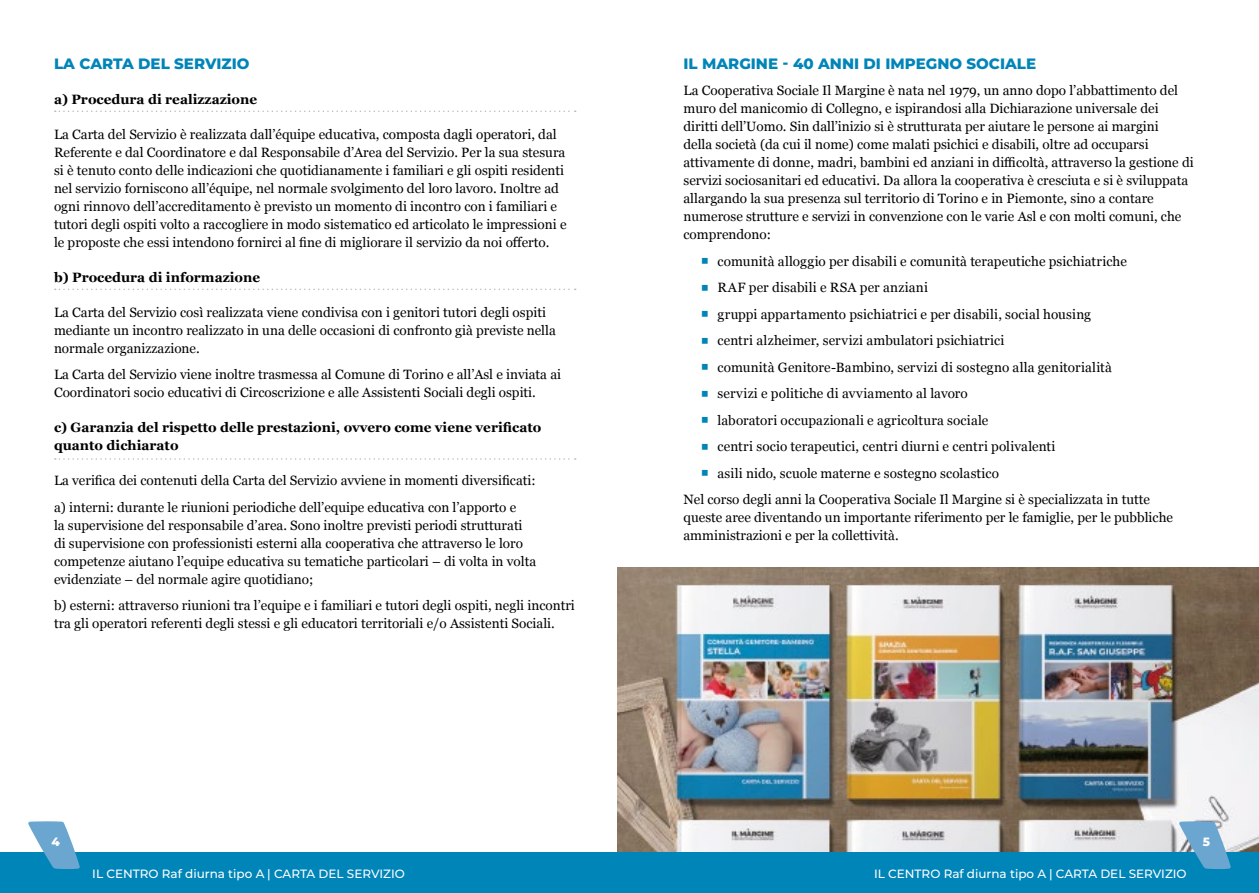
<style>
.page{position:relative;width:1259px;height:893px;background:#fff}
.page>*{position:absolute;margin:0;border:0;box-sizing:border-box;transform-origin:0 0}
.t1{font:800 15px "Montserrat";color:#0085b9}
.t2{font:13.5px/18px "Georgia";color:#000}
.t3{font:700 13.5px/18px "Georgia";color:#000}
.t4{font:500 12px "Montserrat";color:#fff}
.t5{font:800 12px "Montserrat";color:#fff}
.s1{color:#0085b9}
</style>
<div class="page">
<svg style="left:55px;top:111px;width:521px;height:1px"></svg>
<svg style="left:55px;top:289px;width:521px;height:1px"></svg>
<svg style="left:55px;top:458px;width:521px;height:2px"></svg>
<img style="left:617px;top:567px;width:642px;height:286px">
<div style="left:0;top:853px;width:629px;height:40px;background:#0085b9"></div>
<div style="left:629px;top:853px;width:630px;height:40px;background:#0085b9"></div>
<svg style="left:1178px;top:821px;width:53px;height:48px"></svg>
<svg style="left:28px;top:821px;width:52px;height:48px"></svg>
<p class="t1" style="left:54px;top:52px;width:197px">LA CARTA DEL SERVIZIO</p>
<p class="t3" style="left:54px;top:89px;width:205px">a) Procedura di realizzazione</p>
<p class="t2" style="left:54px;top:124px;width:514px">La Carta del Servizio è realizzata dall’équipe educativa, composta dagli operatori, dal Referente e dal Coordinatore e dal Responsabile d’Area del Servizio. Per la sua stesura si è tenuto conto delle indicazioni che quotidianamente i familiari e gli ospiti residenti nel servizio forniscono all’équipe, nel normale svolgimento del loro lavoro. Inoltre ad ogni rinnovo dell’accreditamento è previsto un momento di incontro con i familiari e tutori degli ospiti volto a raccogliere in modo sistematico ed articolato le impressioni e le proposte che essi intendono fornirci al fine di migliorare il servizio da noi offerto.</p>
<p class="t3" style="left:54px;top:267px;width:208px">b) Procedura di informazione</p>
<p class="t2" style="left:54px;top:302px;width:503px">La Carta del Servizio così realizzata viene condivisa con i genitori tutori degli ospiti mediante un incontro realizzato in una delle occasioni di confronto già previste nella normale organizzazione.</p>
<p class="t2" style="left:54px;top:365px;width:508px">La Carta del Servizio viene inoltre trasmessa al Comune di Torino e all’Asl e inviata ai<br>Coordinatori socio educativi di Circoscrizione e alle Assistenti Sociali degli ospiti.</p>
<p class="t3" style="left:54px;top:418px;width:489px">c) Garanzia del rispetto delle prestazioni, ovvero come viene verificato quanto dichiarato</p>
<p class="t2" style="left:54px;top:467px;width:483px;line-height:26.5px">La verifica dei contenuti della Carta del Servizio avviene in momenti diversificati: a) interni: durante le riunioni periodiche dell’equipe educativa con l’apporto e</p>
<p class="t2" style="left:54px;top:515px;width:484px">la supervisione del responsabile d’area. Sono inoltre previsti periodi strutturati di supervisione con professionisti esterni alla cooperativa che attraverso le loro competenze aiutano l’equipe educativa su tematiche particolari – di volta in volta evidenziate – del normale agire quotidiano;</p>
<p class="t2" style="left:54px;top:596px;width:522px">b) esterni: attraverso riunioni tra l’equipe e i familiari e tutori degli ospiti, negli incontri tra gli operatori referenti degli stessi e gli educatori territoriali e/o Assistenti Sociali.</p>
<p class="t1" style="left:683px;top:52px;width:354px">IL MARGINE - 40 ANNI DI IMPEGNO SOCIALE</p>
<p class="t2" style="left:683px;top:81px;width:512px">La Cooperativa Sociale Il Margine è nata nel 1979, un anno dopo l’abbattimento del muro del manicomio di Collegno, e ispirandosi alla Dichiarazione universale dei diritti dell’Uomo. Sin dall’inizio si è strutturata per aiutare le persone ai margini<br>della società (da cui il nome) come malati psichici e disabili, oltre ad occuparsi attivamente di donne, madri, bambini ed anziani in difficoltà, attraverso la gestione di servizi sociosanitari ed educativi. Da allora la cooperativa è cresciuta e si è sviluppata allargando la sua presenza sul territorio di Torino e in Piemonte, sino a contare numerose strutture e servizi in convenzione con le varie Asl e con molti comuni, che comprendono:</p>
<p class="t2" style="left:700px;top:251px;width:428px"><span class="s1">▪</span> comunità alloggio per disabili e comunità terapeutiche psichiatriche</p>
<p class="t2" style="left:700px;top:278px;width:229px"><span class="s1">▪</span> RAF per disabili e RSA per anziani</p>
<p class="t2" style="left:700px;top:304px;width:392px"><span class="s1">▪</span> gruppi appartamento psichiatrici e per disabili, social housing</p>
<p class="t2" style="left:700px;top:331px;width:305px"><span class="s1">▪</span> centri alzheimer, servizi ambulatori psichiatrici</p>
<p class="t2" style="left:700px;top:357px;width:413px"><span class="s1">▪</span> comunità Genitore-Bambino, servizi di sostegno alla genitorialità</p>
<p class="t2" style="left:700px;top:384px;width:269px"><span class="s1">▪</span> servizi e politiche di avviamento al lavoro</p>
<p class="t2" style="left:700px;top:410px;width:289px"><span class="s1">▪</span> laboratori occupazionali e agricoltura sociale</p>
<p class="t2" style="left:700px;top:437px;width:356px"><span class="s1">▪</span> centri socio terapeutici, centri diurni e centri polivalenti</p>
<p class="t2" style="left:683px;top:459px;width:468px;line-height:26.5px;text-indent:17px"><span class="s1">▪</span> asili nido, scuole materne e sostegno scolastico<br>Nel corso degli anni la Cooperativa Sociale Il Margine si è specializzata in tutte</p>
<p class="t2" style="left:683px;top:508px;width:491px">queste aree diventando un importante riferimento per le famiglie, per le pubbliche amministrazioni e per la collettività.</p>
<p class="t5" style="left:52px;top:833px;width:10px">4</p>
<p class="t5" style="left:1202px;top:833px;width:9px">5</p>
<p class="t4" style="left:92px;top:865px;width:314px">IL CENTRO Raf diurna tipo A | CARTA DEL SERVIZIO</p>
<p class="t4" style="left:874px;top:865px;width:314px">IL CENTRO Raf diurna tipo A | CARTA DEL SERVIZIO</p>
</div>
